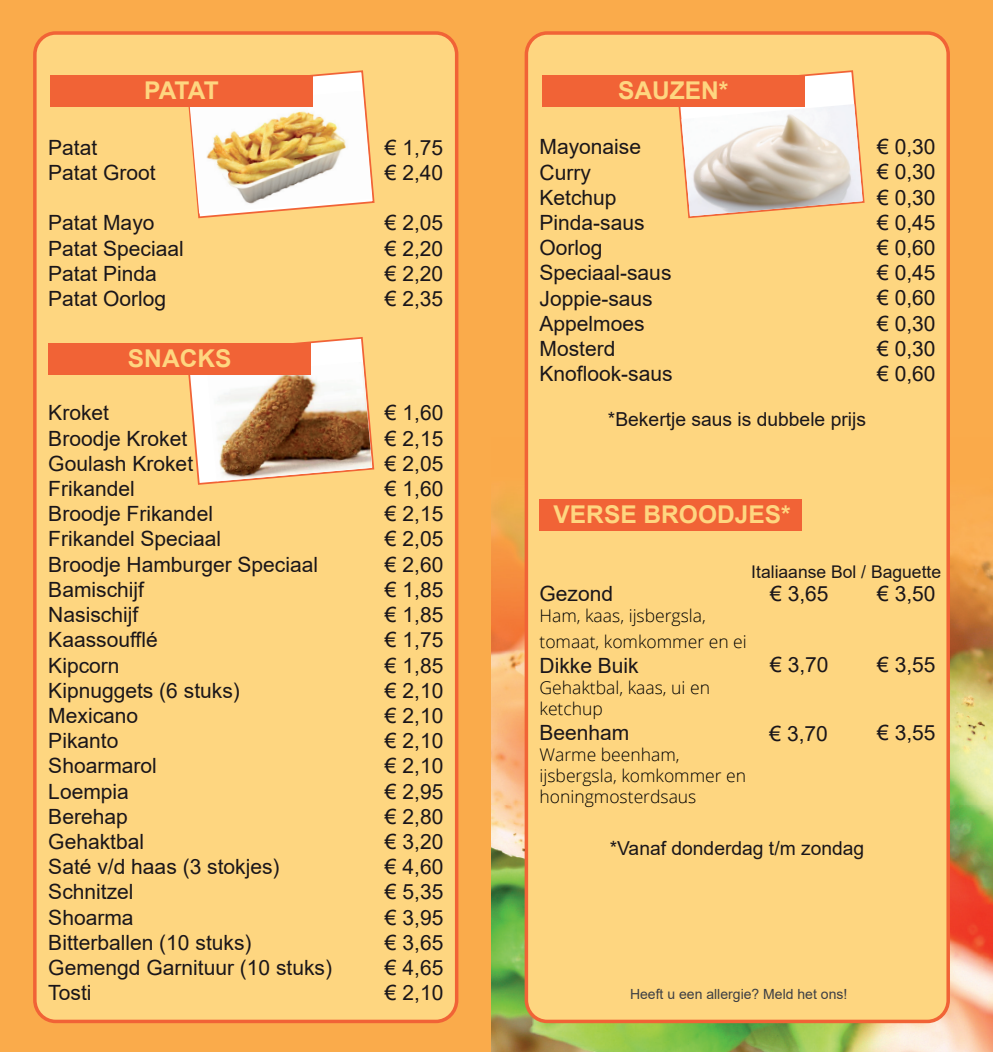
<style>
.page{position:relative;width:993px;height:1052px;background:#fff}
.page>*{position:absolute;margin:0;border:0;box-sizing:border-box;transform-origin:0 0}
.t1{font:700 24.5px "Arial";color:#fed680}
.t2{font:21px/25.2px "Arial";color:#1a161a}
.t3{font:19.25px "Arial";color:#1a161a}
.t4{font:300 17.5px/21px "Open Sans";color:#000}
.t5{font:17.5px "Arial";color:#1a161a}
.t6{font:14px "Arial";color:#3d3f44}
</style>
<div class="page">
<div style="left:0;top:0;width:992px;height:1052px;background:#faab4b"></div>
<img style="left:491px;top:438px;width:501px;height:614px">
<div style="left:526px;top:33px;width:421px;height:988px;background:#fed680;border-radius:21px"></div>
<div style="left:524px;top:31px;width:425px;height:992px;border:4px solid #f16336;border-radius:21px"></div>
<div style="left:35px;top:33px;width:421px;height:988px;background:#fed680;border-radius:21px"></div>
<div style="left:33px;top:31px;width:425px;height:992px;border:4px solid #f16336;border-radius:21px"></div>
<div style="left:539px;top:499px;width:263px;height:32px;background:#f16336"></div>
<svg style="left:188px;top:70px;width:187px;height:149px"></svg>
<img style="left:190px;top:91px;width:182px;height:122px">
<div style="left:50px;top:75px;width:263px;height:32px;background:#f16336"></div>
<svg style="left:185px;top:337px;width:190px;height:148px"></svg>
<img style="left:207px;top:362px;width:165px;height:119px">
<div style="left:48px;top:343px;width:263px;height:31px;background:#f16336"></div>
<svg style="left:678px;top:70px;width:187px;height:149px"></svg>
<img style="left:681px;top:104px;width:181px;height:112px">
<div style="left:541px;top:75px;width:263px;height:32px;background:#f16336"></div>
<p class="t1" style="left:144px;top:73px;width:76px">PATAT</p>
<p class="t2" style="left:48px;top:135px;width:109px">Patat<br>Patat Groot</p>
<p class="t2" style="left:48px;top:210px;width:137px">Patat Mayo<br>Patat Speciaal<br>Patat Pinda<br>Patat Oorlog</p>
<p class="t1" style="left:128px;top:341px;width:105px">SNACKS</p>
<p class="t2" style="left:385px;top:135px;width:60px">€ 1,75 € 2,40</p>
<p class="t2" style="left:385px;top:210px;width:60px;text-align:justify">€ 2,05 € 2,20 € 2,20 € 2,35</p>
<p class="t2" style="left:48px;top:400px;width:285px">Kroket<br>Broodje Kroket<br>Goulash Kroket<br>Frikandel<br>Broodje Frikandel<br>Frikandel Speciaal<br>Broodje Hamburger Speciaal<br>Bamischijf<br>Nasischijf<br>Kaassoufflé<br>Kipcorn<br>Kipnuggets (6 stuks)<br>Mexicano<br>Pikanto<br>Shoarmarol<br>Loempia<br>Berehap<br>Gehaktbal<br>Saté v/d haas (3 stokjes)<br>Schnitzel<br>Shoarma<br>Bitterballen (10 stuks)<br>Gemengd Garnituur (10 stuks)<br>Tosti</p>
<p class="t2" style="left:385px;top:400px;width:60px;text-align:justify">€ 1,60 € 2,15 € 2,05 € 1,60 € 2,15 € 2,05 € 2,60 € 1,85 € 1,85 € 1,75 € 1,85 € 2,10 € 2,10 € 2,10 € 2,10 € 2,95 € 2,80 € 3,20 € 4,60 € 5,35 € 3,95 € 3,65 € 4,65 € 2,10</p>
<p class="t1" style="left:618px;top:73px;width:112px">SAUZEN*</p>
<p class="t2" style="left:539px;top:134px;width:135px">Mayonaise<br>Curry<br>Ketchup<br>Pinda-saus<br>Oorlog<br>Speciaal-saus<br>Joppie-saus<br>Appelmoes<br>Mosterd<br>Knoflook-saus</p>
<p class="t3" style="left:607px;top:405px;width:259px">*Bekertje saus is dubbele prijs</p>
<p class="t2" style="left:876px;top:134px;width:60px;text-align:justify">€ 0,30 € 0,30 € 0,30 € 0,45 € 0,60 € 0,45 € 0,60 € 0,30 € 0,30 € 0,60</p>
<p class="t1" style="left:553px;top:497px;width:238px">VERSE BROODJES*</p>
<p class="t5" style="left:751px;top:560px;width:191px">Italiaanse Bol / Baguette</p>
<p class="t2" style="left:770px;top:581px;width:60px">€ 3,65</p>
<p class="t2" style="left:876px;top:581px;width:60px">€ 3,50</p>
<p class="t2" style="left:539px;top:581px;width:75px">Gezond</p>
<p class="t4" style="left:539px;top:603px;width:209px;line-height:25.2px">Ham, kaas, ijsbergsla, tomaat, komkommer en ei</p>
<p class="t2" style="left:539px;top:652px;width:101px">Dikke Buik</p>
<p class="t4" style="left:539px;top:676px;width:172px">Gehaktbal, kaas, ui en ketchup</p>
<p class="t2" style="left:539px;top:720px;width:91px">Beenham</p>
<p class="t4" style="left:539px;top:743px;width:208px">Warme beenham, ijsbergsla, komkommer en honingmosterdsaus</p>
<p class="t2" style="left:770px;top:652px;width:60px">€ 3,70</p>
<p class="t2" style="left:876px;top:652px;width:60px">€ 3,55</p>
<p class="t2" style="left:769px;top:720px;width:60px">€ 3,70</p>
<p class="t2" style="left:876px;top:720px;width:60px">€ 3,55</p>
<p class="t3" style="left:609px;top:835px;width:256px">*Vanaf donderdag t/m zondag</p>
<p class="t6" style="left:630px;top:984px;width:219px">Heeft u een allergie? Meld het ons!</p>
</div>
